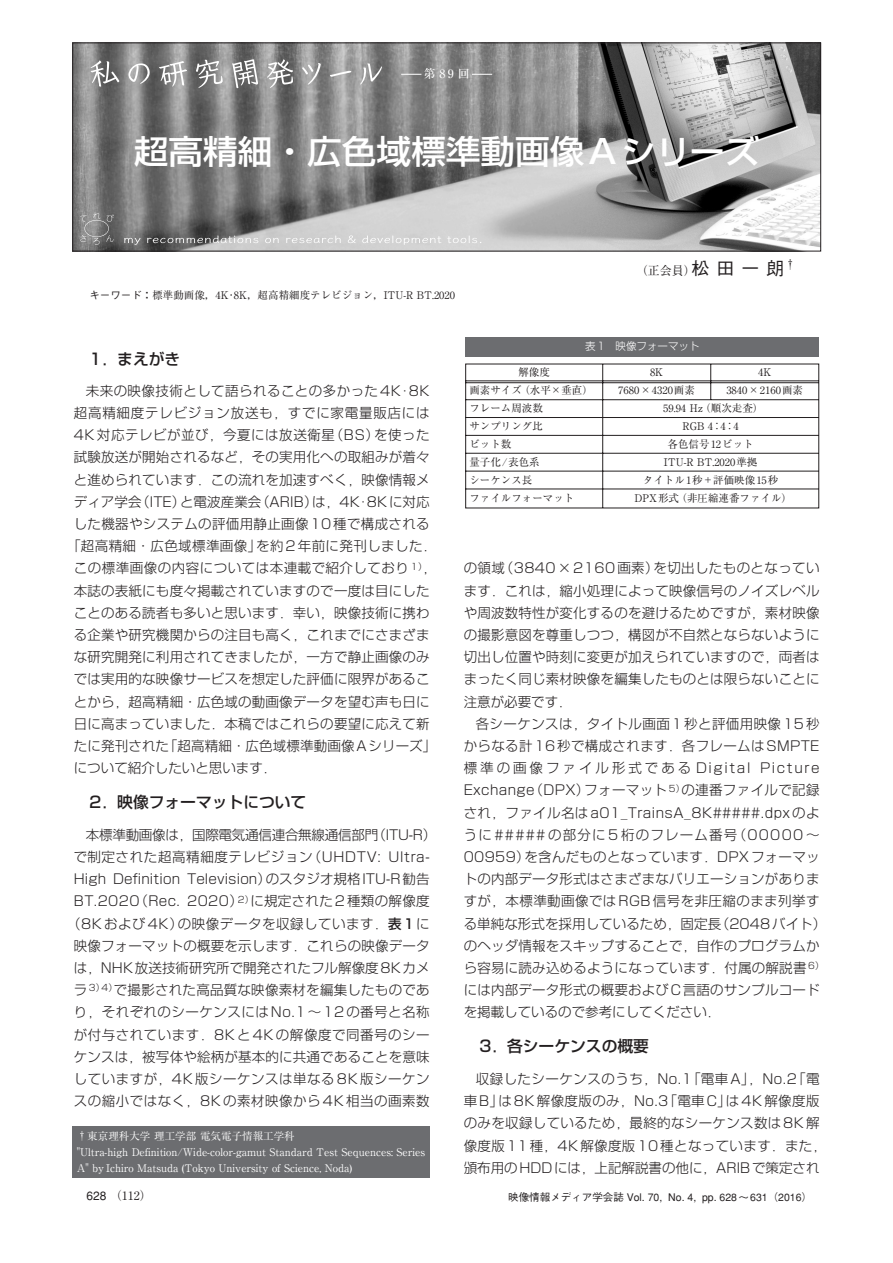
<style>
.page{position:relative;width:893px;height:1263px;background:#fff}
.page>*{position:absolute;margin:0;border:0;box-sizing:border-box;transform-origin:0 0}
.t1{font:500 33px "Shin Go";color:#fff;scale:1.05 1}
.t2{font:500 15.75px "Shin Go";color:#231f20}
.t3{font:300 13.5px/22.2px "Shin Go";letter-spacing:.015em;color:#231f20;text-align:justify}
.t4{font:300 13.5px "Shin Go";letter-spacing:.04em;color:#231f20}
.t5{font:300 13.5px "Shin Go";letter-spacing:.035em;color:#231f20}
.t6{font:300 13.5px "Shin Go";letter-spacing:.045em;color:#231f20}
.t7{font:300 13.5px "Shin Go";letter-spacing:-.015em;color:#231f20}
.t8{font:300 13.5px "Shin Go";letter-spacing:.055em;color:#231f20}
.t9{font:12px "Ryumin";color:#231f20}
.t10{font:500 12px "Ryumin";color:#fff}
.t11{font:10.5px "Ryumin";color:#231f20}
.t12{font:10.5px/15.8px "Ryumin";color:#fff}
.t13{font:500 10.5px "Gothic BBB";color:#231f20}
.t14{font:300 10.5px "Shin Go";color:#fff}
.s1{font-family:"Gothic BBB";font-weight:500}
.s2{font-family:"Gothic BBB";font-weight:500;font-size:18px}
.s3{font-weight:500}
</style>
<div class="page">
<img style="left:74px;top:45px;width:745px;height:204px">
<svg style="left:80px;top:212px;width:34px;height:33px"></svg>
<svg style="left:90px;top:60px;width:29px;height:27px"></svg>
<svg style="left:128px;top:62px;width:22px;height:22px"></svg>
<svg style="left:159px;top:61px;width:28px;height:26px"></svg>
<svg style="left:196px;top:60px;width:27px;height:28px"></svg>
<svg style="left:232px;top:59px;width:26px;height:29px"></svg>
<svg style="left:266px;top:59px;width:27px;height:29px"></svg>
<svg style="left:302px;top:63px;width:19px;height:22px"></svg>
<svg style="left:330px;top:71px;width:21px;height:6px"></svg>
<svg style="left:360px;top:63px;width:22px;height:22px"></svg>
<svg style="left:124px;top:235px;width:357px;height:10px;background:#b9b9b9"></svg>
<div style="left:72px;top:43px;width:749px;height:208px;border:1px solid #231f20"></div>
<svg style="left:401px;top:74px;width:20px;height:1px"></svg>
<svg style="left:472px;top:74px;width:20px;height:1px"></svg>
<div style="left:72px;top:1126px;width:357px;height:52px;background:#6c6d70"></div>
<svg style="left:465px;top:364px;width:354px;height:144px"></svg>
<div style="left:466px;top:337px;width:353px;height:20px;background:#6c6d70"></div>
<p class="t10" style="left:423px;top:70px;width:48px">第89回</p>
<h1 class="t1" style="left:134px;top:139px;width:597px">超高精細・広色域標準動画像Aシリーズ</h1>
<p class="t11" style="left:89px;top:291px;width:367px"><span class="s1">キーワード：</span>標準動画像，4K･8K，超高精細度テレビジョン，ITU-R BT.2020</p>
<p class="t9" style="left:635px;top:266px;width:162px">（正会員）<span class="s2">松田一朗</span><sup>†</sup></p>
<p class="t2" style="left:90px;top:353px;width:92px">1．まえがき</p>
<p class="t3" style="left:86px;top:381px;width:345px">未来の映像技術として語られることの多かった4K･8K</p>
<p class="t8" style="left:74px;top:408px;width:357px">超高精細度テレビジョン放送も，すでに家電量販店には</p>
<p class="t4" style="left:74px;top:430px;width:357px">4K対応テレビが並び，今夏には放送衛星（BS）を使った</p>
<p class="t3" style="left:74px;top:448px;width:357px">試験放送が開始されるなど，その実用化への取組みが着々</p>
<p class="t3" style="left:74px;top:470px;width:357px">と進められています．この流れを加速すべく，映像情報メ</p>
<p class="t3" style="left:74px;top:492px;width:357px">ディア学会（ITE）と電波産業会（ARIB）は，4K･8Kに対応</p>
<p class="t3" style="left:74px;top:515px;width:357px">した機器やシステムの評価用静止画像10種で構成される</p>
<p class="t3" style="left:67px;top:537px;width:371px">「超高精細・広色域標準画像」を約2年前に発刊しました．</p>
<p class="t5" style="left:74px;top:563px;width:364px">この標準画像の内容については本連載で紹介しており <sup>1）</sup>，</p>
<p class="t3" style="left:74px;top:581px;width:357px">本誌の表紙にも度々掲載されていますので一度は目にした</p>
<p class="t3" style="left:74px;top:603px;width:357px">ことのある読者も多いと思います．幸い，映像技術に携わ</p>
<p class="t3" style="left:74px;top:626px;width:357px">る企業や研究機関からの注目も高く，これまでにさまざま</p>
<p class="t3" style="left:74px;top:648px;width:357px">な研究開発に利用されてきましたが，一方で静止画像のみ</p>
<p class="t3" style="left:74px;top:670px;width:357px">では実用的な映像サービスを想定した評価に限界があるこ</p>
<p class="t3" style="left:74px;top:692px;width:357px">とから，超高精細・広色域の動画像データを望む声も日に</p>
<p class="t3" style="left:74px;top:714px;width:357px">日に高まっていました．本稿ではこれらの要望に応えて新</p>
<p class="t3" style="left:74px;top:737px;width:364px">たに発刊された「超高精細・広色域標準動画像Aシリーズ」</p>
<p class="t3" style="left:74px;top:759px;width:204px">について紹介したいと思います．</p>
<p class="t2" style="left:90px;top:796px;width:218px">2．映像フォーマットについて</p>
<p class="t7" style="left:86px;top:830px;width:352px">本標準動画像は，国際電気通信連合無線通信部門（ITU-R）</p>
<p class="t6" style="left:74px;top:852px;width:357px">で制定された超高精細度テレビジョン（UHDTV: Ultra-</p>
<p class="t3" style="left:74px;top:870px;width:357px">High Definition Television）のスタジオ規格ITU-R勧告</p>
<p class="t3" style="left:74px;top:892px;width:357px">BT.2020（Rec. 2020）<sup>2）</sup>に規定された2種類の解像度</p>
<p class="t5" style="left:67px;top:918px;width:364px">（8Kおよび4K）の映像データを収録しています．<span class="s3">表1</span>に</p>
<p class="t3" style="left:74px;top:936px;width:357px">映像フォーマットの概要を示します．これらの映像データ</p>
<p class="t3" style="left:74px;top:959px;width:357px">は，NHK放送技術研究所で開発されたフル解像度8Kカメ</p>
<p class="t3" style="left:74px;top:981px;width:357px">ラ <sup>3）4）</sup>で撮影された高品質な映像素材を編集したものであ</p>
<p class="t5" style="left:74px;top:1007px;width:357px">り，それぞれのシーケンスにはNo.1～12の番号と名称</p>
<p class="t4" style="left:74px;top:1029px;width:357px">が付与されています．8Kと4Kの解像度で同番号のシー</p>
<p class="t3" style="left:74px;top:1047px;width:357px">ケンスは，被写体や絵柄が基本的に共通であることを意味</p>
<p class="t4" style="left:74px;top:1074px;width:357px">していますが，4K版シーケンスは単なる8K版シーケン</p>
<p class="t4" style="left:74px;top:1096px;width:357px">スの縮小ではなく，8Kの素材映像から4K相当の画素数</p>
<p class="t12" style="left:77px;top:1130px;width:350px">†東京理科大学理工学部電気電子情報工学科<br>"Ultra-high Definition/Wide-color-gamut Standard Test Sequences: Series<br>A" by Ichiro Matsuda (Tokyo University of Science, Noda)</p>
<p class="t14" style="left:585px;top:343px;width:116px">表1 映像フォーマット</p>
<p class="t11" style="left:518px;top:368px;width:33px">解像度</p>
<p class="t11" style="left:650px;top:368px;width:15px">8K</p>
<p class="t11" style="left:758px;top:368px;width:15px">4K</p>
<p class="t11" style="left:469px;top:386px;width:125px">画素サイズ（水平×垂直）</p>
<p class="t11" style="left:618px;top:386px;width:78px">7680×4320画素</p>
<p class="t11" style="left:726px;top:386px;width:78px">3840×2160画素</p>
<p class="t11" style="left:469px;top:404px;width:75px">フレーム周波数</p>
<p class="t11" style="left:663px;top:404px;width:102px">59.94 Hz（順次走査）</p>
<p class="t11" style="left:469px;top:422px;width:75px">サンプリング比</p>
<p class="t11" style="left:682px;top:422px;width:58px">RGB 4：4：4</p>
<p class="t11" style="left:469px;top:440px;width:43px">ビット数</p>
<p class="t11" style="left:667px;top:440px;width:88px">各色信号12ビット</p>
<p class="t11" style="left:469px;top:458px;width:72px">量子化/表色系</p>
<p class="t11" style="left:664px;top:458px;width:95px">ITU-R BT.2020準拠</p>
<p class="t11" style="left:469px;top:476px;width:64px">シーケンス長</p>
<p class="t11" style="left:643px;top:476px;width:137px">タイトル1秒＋評価映像15秒</p>
<p class="t11" style="left:469px;top:494px;width:106px">ファイルフォーマット</p>
<p class="t11" style="left:634px;top:494px;width:159px">DPX形式（非圧縮連番ファイル）</p>
<p class="t3" style="left:463px;top:559px;width:357px">の領域（3840×2160画素）を切出したものとなっています．これは，縮小処理によって映像信号のノイズレベルや周波数特性が変化するのを避けるためですが，素材映像の撮影意図を尊重しつつ，構図が不自然とならないように切出し位置や時刻に変更が加えられていますので，両者はまったく同じ素材映像を編集したものとは限らないことに注意が必要です．</p>
<p class="t3" style="left:463px;top:714px;width:364px;text-align:left;text-indent:12px">各シーケンスは，タイトル画面1秒と評価用映像15秒からなる計16秒で構成されます．各フレームはSMPTE標準の画像ファイル形式である Digital Picture<br>Exchange（DPX）フォーマット <sup>5）</sup>の連番ファイルで記録され，ファイル名はa01_TrainsA_8K#####.dpxのように#####の部分に5桁のフレーム番号（00000～<br>00959）を含んだものとなっています．DPXフォーマットの内部データ形式はさまざまなバリエーションがありますが，本標準動画像ではRGB信号を非圧縮のまま列挙する単純な形式を採用しているため，固定長（2048バイト）のヘッダ情報をスキップすることで，自作のプログラムから容易に読み込めるようになっています．付属の解説書 <sup>6）</sup>には内部データ形式の概要およびC言語のサンプルコードを掲載しているので参考にしてください．</p>
<p class="t2" style="left:479px;top:1041px;width:171px">3．各シーケンスの概要</p>
<p class="t3" style="left:463px;top:1070px;width:364px;text-align:center">収録したシーケンスのうち，No.1「電車A」，No.2「電車B」は8K解像度版のみ，No.3「電車C」は4K解像度版のみを収録しているため，最終的なシーケンス数は8K解像度版11種，4K解像度版10種となっています．また，頒布用のHDDには，上記解説書の他に，ARIBで策定され</p>
<p class="t9" style="left:87px;top:1192px;width:67px"><span class="s1">628</span> （112）</p>
<p class="t13" style="left:508px;top:1194px;width:305px">映像情報メディア学会誌 Vol. 70, No. 4, pp. 628～631（2016）</p>
</div>
